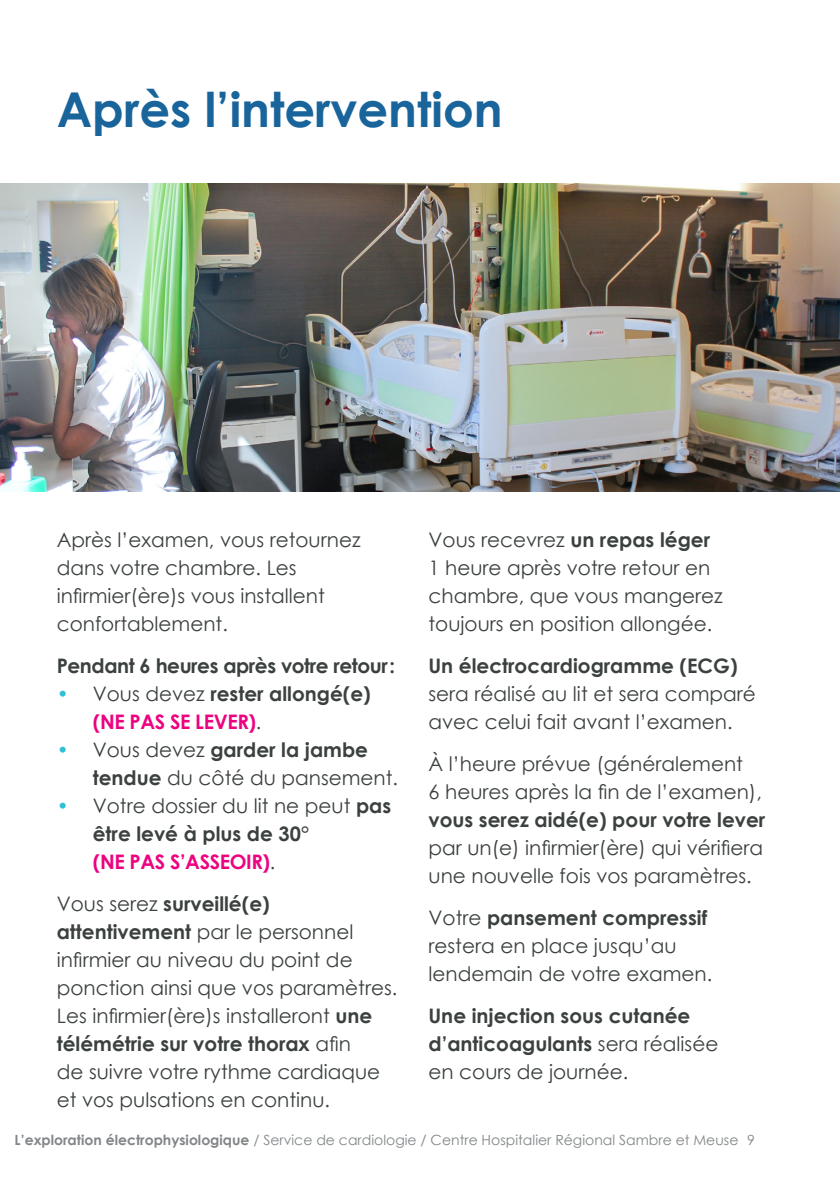
<style>
.page{position:relative;width:840px;height:1191px;background:#fff}
.page>*{position:absolute;margin:0;border:0;box-sizing:border-box;transform-origin:0 0}
.Titre_rubriques{font:700 48px "Century Gothic";color:#18649b}
.Txt_courant{font:20px/28px "Century Gothic";color:#3b413e}
.Liste_à{font:20px/28px "Century Gothic";color:#3b413e}
.Txt_courant-2{font:700 20px/28px "Century Gothic";color:#3b413e}
.Titre_dans_txt{font:700 20px "Century Gothic";letter-spacing:-.02em;color:#3b413e}
.t1{font:14px "Century Gothic";color:#828688}
.s1{color:#2fc0d8}
.s2{font-weight:400}
.s3{color:#ed0280}
.s4{font-weight:700;color:#2fc0d8}
.s5{font-weight:700}
.s6{font-weight:700;color:#ed0280}
</style>
<div class="page">
<img style="left:0;top:183px;width:839px;height:308px">
<p class="Titre_rubriques" style="left:57px;top:73px;width:447px">Après l’intervention</p>
<p class="Txt_courant" style="left:57px;top:526px;width:305px">Après l’examen, vous retournez dans votre chambre. Les infirmier(ère)s vous installent confortablement.</p>
<p class="Titre_dans_txt" style="left:57px;top:651px;width:340px">Pendant 6 heures après votre retour:</p>
<p class="Txt_courant-2" style="left:93px;top:679px;width:279px;text-indent:-36px"><span class="s1">•</span> <span class="s2">Vous devez</span> rester allongé(e) <span class="s3">(NE PAS SE LEVER)</span><span class="s2">.</span></p>
<p class="Liste_à" style="left:93px;top:736px;width:307px;text-indent:-36px"><span class="s4">•</span> Vous devez <span class="s5">garder la jambe tendue</span> du côté du pansement.</p>
<p class="Liste_à" style="left:93px;top:792px;width:300px;text-indent:-36px"><span class="s4">•</span> Votre dossier du lit ne peut <span class="s5">pas être levé à plus de 30°<br></span><span class="s6">(NE PAS S’ASSEOIR)</span>.</p>
<p class="Liste_à" style="left:57px;top:890px;width:342px">Vous serez <span class="s5">surveillé(e) attentivement</span> par le personnel infirmier au niveau du point de ponction ainsi que vos paramètres.<br>Les infirmier(ère)s installeront <span class="s5">une télémétrie sur votre thorax</span> afin<br>de suivre votre rythme cardiaque et vos pulsations en continu.</p>
<p class="Txt_courant" style="left:428px;top:526px;width:295px">Vous recevrez <span class="s5">un repas léger<br></span>1 heure après votre retour en chambre, que vous mangerez toujours en position allongée.</p>
<p class="Txt_courant" style="left:428px;top:652px;width:329px"><span class="s5">Un électrocardiogramme (ECG) </span>sera réalisé au lit et sera comparé avec celui fait avant l’examen.</p>
<p class="Txt_courant" style="left:428px;top:750px;width:338px">À l’heure prévue (généralement<br>6 heures après la fin de l’examen), <span class="s5">vous serez aidé(e) pour votre lever </span>par un(e) infirmier(ère) qui vérifiera une nouvelle fois vos paramètres.</p>
<p class="Txt_courant" style="left:428px;top:904px;width:285px">Votre <span class="s5">pansement compressif </span>restera en place jusqu’au lendemain de votre examen.</p>
<p class="Txt_courant-2" style="left:428px;top:1001px;width:291px">Une injection sous cutanée d’anticoagulants <span class="s2">sera réalisée en cours de journée.</span></p>
<p class="t1" style="left:15px;top:1130px;width:741px"><span class="s5">L’exploration électrophysiologique</span> / Service de cardiologie / Centre Hospitalier Régional Sambre et Meuse 9</p>
</div>
